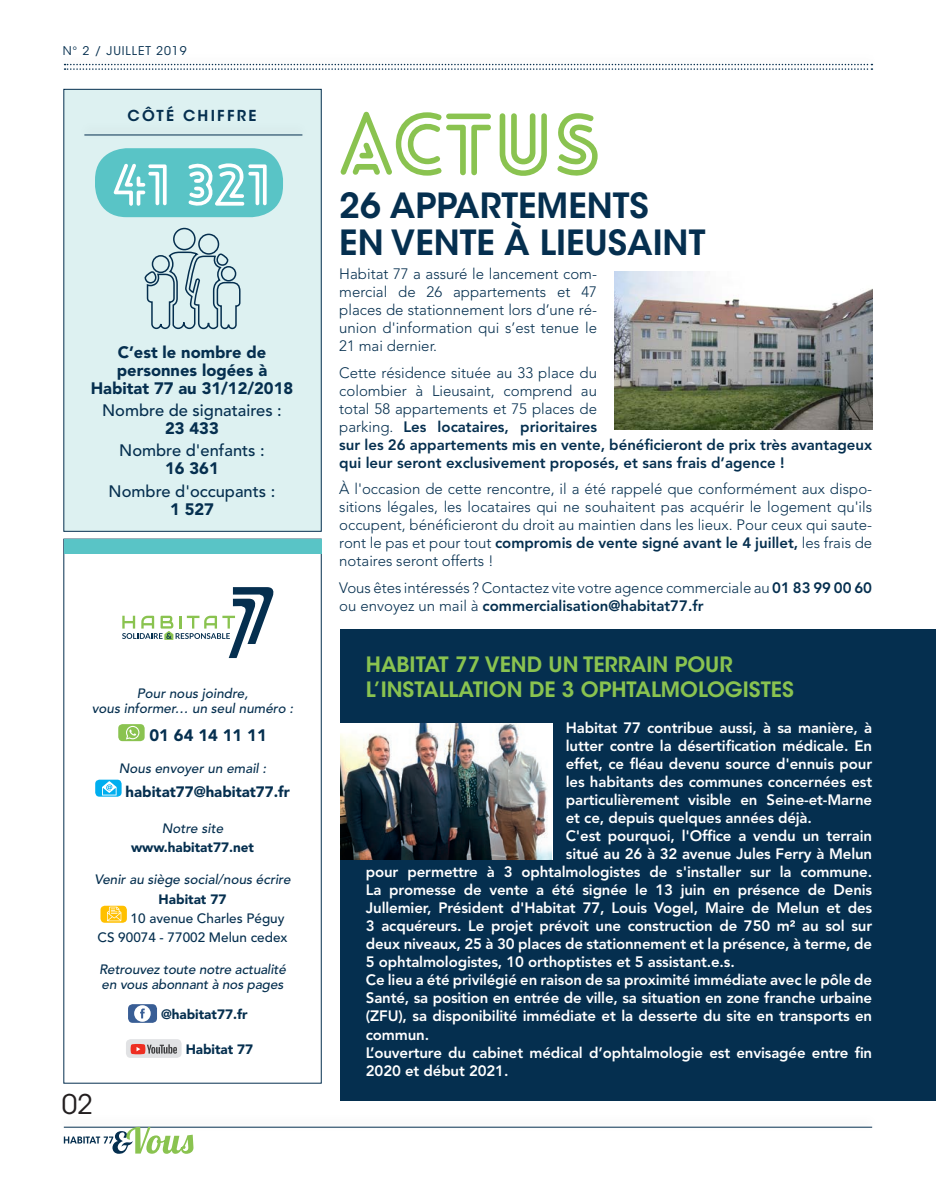
<style>
.page{position:relative;width:936px;height:1191px;background:#fff}
.page>*{position:absolute;margin:0;border:0;box-sizing:border-box;transform-origin:0 0}
.t1{font:700 84px "Lovelo Line";color:#8ac350}
.t2{font:700 55.5px "Lovelo Line";color:#fff}
.t3{font:600 34.5px/37.5px "ITC Avant Garde Std";color:#052f4f}
.t4{font:27px "ITC Avant Garde Std";color:#231f20}
.t5{font:600 21px/25.2px "ITC Avant Garde Std";color:#8ac350}
.t6{font:500 16.5px/18px "Avenir LT Pro";color:#052f4f;text-align:center}
.t7{font:900 16.5px/18px "Avenir LT Pro";color:#052f4f;text-align:center}
.t8{font:800 15px/18px "Avenir LT Pro";letter-spacing:-.01em;color:#fff;text-align:justify}
.t9{font:300 15px/18px "Avenir LT Pro";color:#052f4f;text-align:justify}
.t10{font:800 15px/18px "Avenir LT Pro";color:#052f4f}
.t11{font:900 15px "Avenir LT Pro";color:#052f4f}
.t12{font:600 15px "ITC Avant Garde Std";letter-spacing:.15em;color:#052f4f}
.t13{font:italic 500 13.5px/15px "Avenir LT Pro";color:#052f4f;text-align:center}
.t14{font:900 13.5px "Avenir LT Pro";color:#052f4f}
.t15{font:500 13.5px "Avenir LT Pro";color:#052f4f}
.t16{font:12px "ITC Avant Garde Std";letter-spacing:.075em;color:#052f4f}
.s1{font-weight:900}
.s2{font-weight:300}
.s3{font-weight:800}
</style>
<div class="page">
<div style="left:340px;top:629px;width:595px;height:472px;background:#052f4f"></div>
<div style="left:118px;top:724px;width:27px;height:17px;background:#8ac350;border-radius:4px"></div>
<svg style="left:126px;top:726px;width:13px;height:13px"></svg>
<div style="left:95px;top:779px;width:27px;height:17px;background:#00aeef;border-radius:4px"></div>
<svg style="left:102px;top:781px;width:15px;height:14px"></svg>
<div style="left:100px;top:905px;width:27px;height:17px;background:#ffc000;border-radius:4px"></div>
<svg style="left:107px;top:906px;width:14px;height:15px"></svg>
<div style="left:128px;top:1004px;width:29px;height:18px;background:#395e95;border-radius:5px"></div>
<div style="left:134px;top:1005px;width:17px;height:16px;background:#fff;border-radius:50%"></div>
<svg style="left:140px;top:1008px;width:5px;height:10px"></svg>
<div style="left:126px;top:1039px;width:55px;height:18px;background:#e1e2e4;border-radius:5px"></div>
<svg style="left:131px;top:1044px;width:46px;height:10px"></svg>
<div style="left:64px;top:89px;width:257px;height:442px;background:#ddf1f1"></div>
<div style="left:64px;top:539px;width:257px;height:14px;background:#59c4c6"></div>
<hr style="left:84px;top:135px;width:218px;height:1px;background:#052f4f">
<svg style="left:144px;top:227px;width:97px;height:103px"></svg>
<div style="left:221px;top:266px;width:15px;height:15px;border:2px solid #052f4f;border-radius:50%"></div>
<div style="left:198px;top:234px;width:21px;height:21px;border:2px solid #052f4f;border-radius:50%"></div>
<svg style="left:65px;top:64px;width:807px;height:6px"></svg>
<hr style="left:64px;top:1126px;width:808px;height:1px;background:#052f4f">
<svg style="left:64px;top:1126px;width:129px;height:27px"></svg>
<img style="left:614px;top:271px;width:258px;height:158px">
<div style="left:95px;top:148px;width:188px;height:69px;background:#59c4c6;border-radius:31px"></div>
<img style="left:340px;top:723px;width:211px;height:136px">
<svg style="left:122px;top:587px;width:152px;height:71px"></svg>
<p class="t16" style="left:63px;top:43px;width:125px">N° 2 / JUILLET 2019</p>
<p class="t12" style="left:127px;top:106px;width:130px">CÔTÉ CHIFFRE</p>
<p class="t2" style="left:114px;top:151px;width:159px">41 321</p>
<p class="t7" style="left:91px;top:343px;width:204px">C’est le nombre de personnes logées à<br>Habitat 77 au 31/12/2018</p>
<p class="t6" style="left:102px;top:401px;width:181px">Nombre de signataires :<br><span class="s1">23 433</span></p>
<p class="t6" style="left:119px;top:442px;width:147px">Nombre d'enfants :<br><span class="s1">16 361</span></p>
<p class="t6" style="left:109px;top:482px;width:168px">Nombre d'occupants :<br><span class="s1">1 527</span></p>
<p class="t13" style="left:92px;top:686px;width:203px">Pour nous joindre,<br>vous informer… un seul numéro :</p>
<p class="t7" style="left:149px;top:726px;width:119px">01 64 14 11 11</p>
<p class="t13" style="left:119px;top:761px;width:149px">Nous envoyer un email :</p>
<p class="t11" style="left:126px;top:782px;width:166px">habitat77@habitat77.fr</p>
<p class="t13" style="left:162px;top:821px;width:63px">Notre site</p>
<p class="t14" style="left:131px;top:839px;width:124px">www.habitat77.net</p>
<p class="t13" style="left:95px;top:872px;width:197px">Venir au siège social/nous écrire</p>
<p class="t14" style="left:159px;top:890px;width:69px">Habitat 77</p>
<p class="t15" style="left:131px;top:910px;width:155px">10 avenue Charles Péguy</p>
<p class="t15" style="left:97px;top:929px;width:191px">CS 90074 - 77002 Melun cedex</p>
<p class="t13" style="left:99px;top:962px;width:188px;text-align:left">Retrouvez toute notre actualité en vous abonnant à nos pages</p>
<p class="t14" style="left:161px;top:1006px;width:88px">@habitat77.fr</p>
<p class="t14" style="left:186px;top:1041px;width:69px">Habitat 77</p>
<h3 class="t4" style="left:62px;top:1088px;width:33px">02</h3>
<p class="t1" style="left:339px;top:93px;width:263px">ACTUS</p>
<p class="t3" style="left:339px;top:186px;width:367px">26 APPARTEMENTS<br>EN VENTE À LIEUSAINT</p>
<p class="t9" style="left:339px;top:265px;width:259px">Habitat 77 a assuré le lancement com&shy;mercial de 26 appartements et 47 places de stationnement lors d’une ré&shy;union d'information qui s’est tenue le 21 mai dernier.</p>
<p class="t10" style="left:339px;top:363px;width:534px"><span class="s2">Cette résidence située au 33 place du<br>colombier à Lieusaint, comprend au<br>total 58 appartements et 75 places de<br>parking.</span> Les locataires, prioritaires<br>sur les 26 appartements mis en vente, bénéficieront de prix très avantageux qui leur seront exclusivement proposés, et sans frais d’agence !</p>
<p class="t9" style="left:339px;top:480px;width:534px">À l'occasion de cette rencontre, il a été rappelé que conformément aux dispo&shy;sitions légales, les locataires qui ne souhaitent pas acquérir le logement qu'ils occupent, bénéficieront du droit au maintien dans les lieux. Pour ceux qui saute&shy;ront le pas et pour tout <span class="s3">compromis de vente signé avant le 4 juillet,</span> les frais de notaires seront offerts !</p>
<p class="t9" style="left:339px;top:578px;width:534px">Vous êtes intéressés ? Contactez vite votre agence commerciale au <span class="s3">01 83 99 00 60 </span>ou envoyez un mail à <span class="s3">commercialisation@habitat77.fr</span></p>
<p class="t5" style="left:366px;top:651px;width:429px">HABITAT 77 VEND UN TERRAIN POUR<br>L’INSTALLATION DE 3 OPHTALMOLOGISTES</p>
<p class="t8" style="left:566px;top:719px;width:308px">Habitat 77 contribue aussi, à sa manière, à lutter contre la désertification médicale. En effet, ce fléau devenu source d'ennuis pour les habitants des communes concernées est particulièrement visible en Seine-et-Marne et ce, depuis quelques années déjà.</p>
<p class="t8" style="left:566px;top:827px;width:308px">C'est pourquoi, l'Office a vendu un terrain</p>
<p class="t8" style="left:566px;top:845px;width:308px">situé au 26 à 32 avenue Jules Ferry à Melun</p>
<p class="t8" style="left:366px;top:863px;width:508px">pour permettre à 3 ophtalmologistes de s'installer sur la commune.</p>
<p class="t8" style="left:366px;top:881px;width:508px">La promesse de vente a été signée le 13 juin en présence de Denis</p>
<p class="t8" style="left:366px;top:899px;width:507px">Jullemier, Président d'Habitat 77, Louis Vogel, Maire de Melun et des</p>
<p class="t8" style="left:366px;top:917px;width:508px">3 acquéreurs. Le projet prévoit une construction de 750 m² au sol sur</p>
<p class="t8" style="left:366px;top:935px;width:507px">deux niveaux, 25 à 30 places de stationnement et la présence, à terme, de</p>
<p class="t8" style="left:366px;top:953px;width:370px">5 ophtalmologistes, 10 orthoptistes et 5 assistant.e.s.</p>
<p class="t8" style="left:366px;top:971px;width:508px">Ce lieu a été privilégié en raison de sa proximité immédiate avec le pôle de Santé, sa position en entrée de ville, sa situation en zone franche urbaine (ZFU), sa disponibilité immédiate et la desserte du site en transports en commun.</p>
<p class="t8" style="left:366px;top:1043px;width:507px">L’ouverture du cabinet médical d’ophtalmologie est envisagée entre fin<br>2020 et début 2021.</p>
</div>
